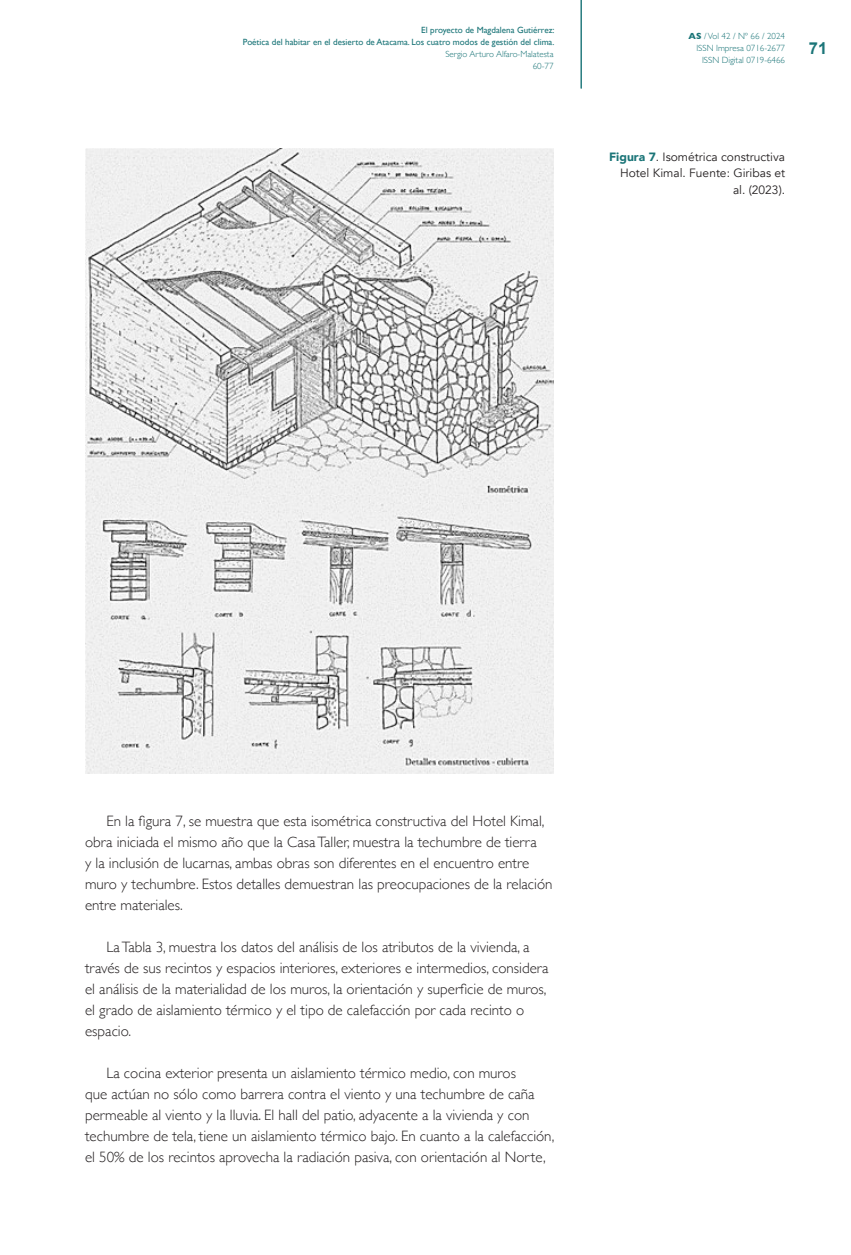
<style>
.page{position:relative;width:851px;height:1255px;background:#fff}
.page>*{position:absolute;margin:0;border:0;box-sizing:border-box;transform-origin:0 0}
.t1{font:700 16.5px "Arial";color:#1b7578}
._04_cuerpo_texto{font:300 15px/21px "Gill Sans";color:#231f20}
._08_notas_al_pie{font:12px/16.5px "Avenir";color:#231f20;text-align:right}
.t2{font:9px/12px "Gill Sans";color:#1b7578;text-align:right}
.t3{font:300 9px/12px "Gill Sans";color:#1b7578;text-align:right}
.s1{font-weight:700}
.s2{font-weight:900;color:#1b7578}
</style>
<div class="page">
<hr style="left:581px;top:0;width:1px;height:88px;background:#1b7578">
<img style="left:85px;top:149px;width:468px;height:624px">
<p class="t2" style="left:243px;top:24px;width:313px">El proyecto de Magdalena Gutiérrez:<br>Poética del habitar en el desierto de Atacama. Los cuatro modos de gestión del clima.</p>
<p class="t3" style="left:445px;top:48px;width:110px">Sergio Arturo Alfaro-Malatesta<br>60-77</p>
<p class="t3" style="left:688px;top:30px;width:98px"><span class="s1">AS</span> / Vol 42 / Nº 66 / 2024<br>ISSN Impresa 0716-2677<br>ISSN Digital 0719-6466</p>
<p class="t1" style="left:808px;top:38px;width:20px">71</p>
<p class="_08_notas_al_pie" style="left:609px;top:149px;width:177px"><span class="s2">Figura 7</span>. Isométrica constructiva<br>Hotel Kimal. Fuente: Giribas et al. (2023).</p>
<p class="_04_cuerpo_texto" style="left:85px;top:809px;width:469px;text-indent:21px">En la figura 7, se muestra que esta isométrica constructiva del Hotel Kimal, obra iniciada el mismo año que la Casa Taller, muestra la techumbre de tierra<br>y la inclusión de lucarnas, ambas obras son diferentes en el encuentro entre muro y techumbre. Estos detalles demuestran las preocupaciones de la relación entre materiales.</p>
<p class="_04_cuerpo_texto" style="left:85px;top:935px;width:465px;text-indent:21px">La Tabla 3, muestra los datos del análisis de los atributos de la vivienda, a través de sus recintos y espacios interiores, exteriores e intermedios, considera el análisis de la materialidad de los muros, la orientación y superficie de muros, el grado de aislamiento térmico y el tipo de calefacción por cada recinto o espacio.</p>
<p class="_04_cuerpo_texto" style="left:85px;top:1061px;width:470px;text-indent:21px">La cocina exterior presenta un aislamiento térmico medio, con muros<br>que actúan no sólo como barrera contra el viento y una techumbre de caña permeable al viento y la lluvia. El hall del patio, adyacente a la vivienda y con techumbre de tela, tiene un aislamiento térmico bajo. En cuanto a la calefacción, el 50% de los recintos aprovecha la radiación pasiva, con orientación al Norte,</p>
</div>
